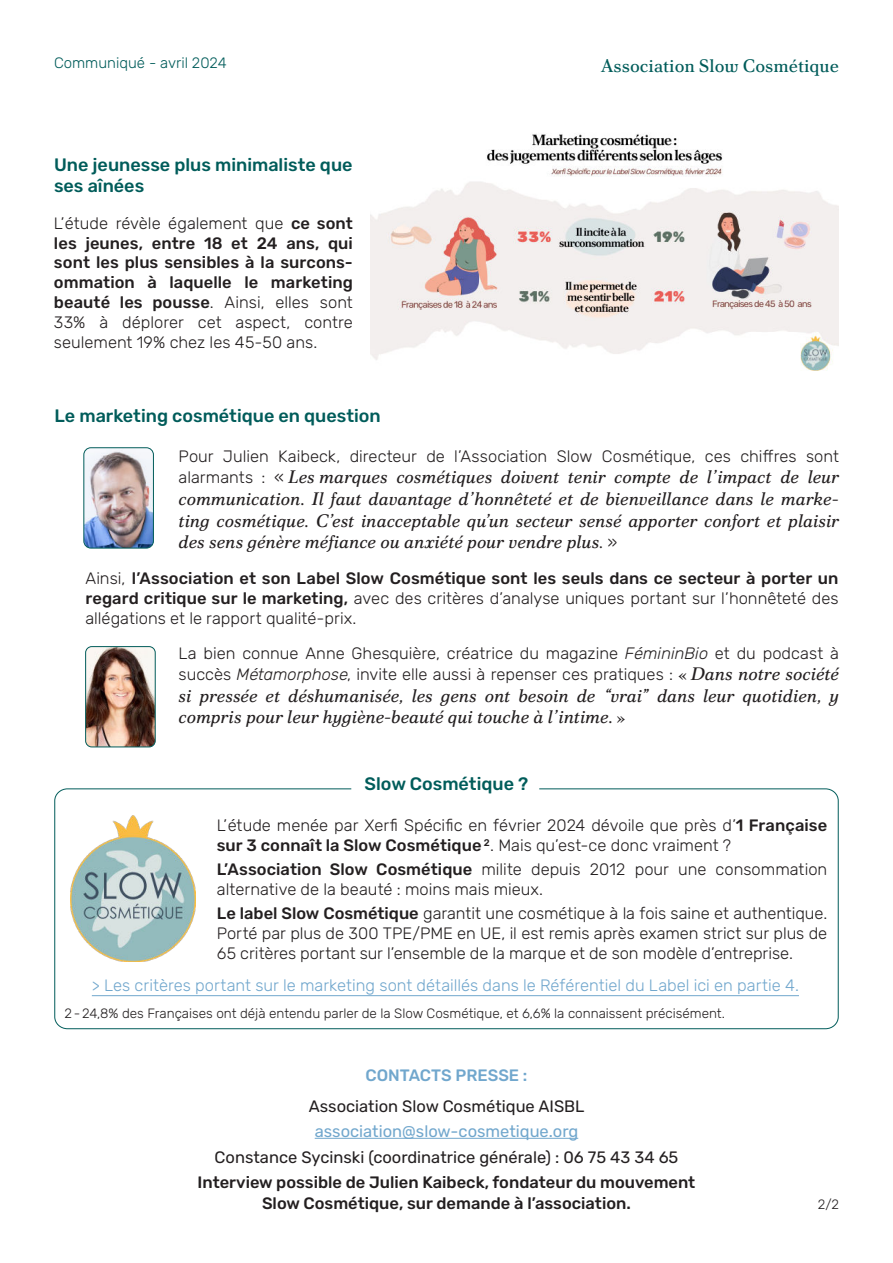
<style>
.page{position:relative;width:893px;height:1263px;background:#fff}
.page>*{position:absolute;margin:0;border:0;box-sizing:border-box;transform-origin:0 0}
.t1{font:italic 18px/21.6px "Poltawski Nowy";color:#231f20;text-align:justify}
.t2{font:500 18px/21.6px "Rubik";color:#015c5a}
.t3{font:18px "Poltawski Nowy";color:#015c5a}
.t4{font:300 16.5px/19.8px "Rubik";color:#231f20}
.t5{font:500 16.5px/19.8px "Rubik";color:#231f20;text-align:justify}
.t6{font:300 16.5px "Rubik";color:#71a7cd}
.t7{font:16.5px "Rubik";color:#231f20}
.t8{font:16.5px "Rubik";color:#71a7cd}
.t9{font:500 16.5px "Rubik";color:#71a7cd}
.t10{font:300 15px "Rubik";color:#015c5a}
.t11{font:300 13.5px "Rubik";color:#231f20}
.s1{font-weight:300}
.s2{font-family:"Rubik";font-weight:300;font-style:normal;font-size:16.5px}
.s3{font-size:16.5px}
.s4{font-style:italic}
.s5{font-family:"Poltawski Nowy";font-weight:400}
.s6{font-family:"Poltawski Nowy";font-weight:400;font-style:italic;font-size:18px}
.s7{font-style:normal;font-size:16.5px}
.s8{font-weight:500}
</style>
<div class="page">
<hr style="left:315px;top:1138px;width:263px;height:1px;background:#71a7cd">
<hr style="left:92px;top:995px;width:707px;height:1px;background:#71a7cd">
<img style="left:70px;top:816px;width:126px;height:145px">
<img style="left:84px;top:448px;width:69px;height:100px">
<div style="left:84px;top:447px;width:70px;height:101px;border:1px solid #015c5a;border-radius:7px"></div>
<img style="left:86px;top:647px;width:69px;height:100px">
<div style="left:85px;top:646px;width:70px;height:101px;border:1px solid #015c5a;border-radius:6px"></div>
<div style="left:54px;top:788px;width:785px;height:241px;border:1px solid #015c5a;border-radius:12px"></div>
<img style="left:370px;top:134px;width:469px;height:237px">
<p class="t10" style="left:54px;top:56px;width:174px">Communiqué - avril 2024</p>
<p class="t3" style="left:601px;top:59px;width:239px">Association Slow Cosmétique</p>
<p class="t2" style="left:54px;top:154px;width:300px">Une jeunesse plus minimaliste que ses aînées</p>
<p class="t5" style="left:54px;top:213px;width:300px"><span class="s1">L’étude révèle également que</span> ce sont les jeunes, entre 18 et 24 ans, qui sont les plus sensibles à la surcons&shy;ommation à laquelle le marketing beauté les pousse<span class="s1">. Ainsi, elles sont 33% à déplorer cet aspect, contre seulement 19% chez les 45-50 ans.</span></p>
<p class="t2" style="left:55px;top:405px;width:328px">Le marketing cosmétique en question</p>
<p class="t4" style="left:179px;top:447px;width:662px">Pour Julien Kaibeck, directeur de l’Association Slow Cosmétique, ces chiffres sont</p>
<p class="t1" style="left:179px;top:468px;width:662px"><span class="s2">alarmants : «</span> Les marques cosmétiques doivent tenir compte de l’impact de leur communication. Il faut davantage d’honnêteté et de bienveillance dans le marke&shy;ting cosmétique. C’est inacceptable qu’un secteur sensé apporter confort et plaisir des sens génère méfiance ou anxiété pour vendre plus<span class="s3">.</span> <span class="s2">»</span></p>
<p class="t5" style="left:85px;top:569px;width:755px"><span class="s1">Ainsi,</span> l’Association et son Label Slow Cosmétique sont les seuls dans ce secteur à porter un regard critique sur le marketing, <span class="s1">avec des critères d’analyse uniques portant sur l’honnêteté des allégations et le rapport qualité-prix.</span></p>
<p class="t4" style="left:179px;top:642px;width:662px;line-height:21.6px">La bien connue Anne Ghesquière, créatrice du magazine <span class="s4">FémininBio</span> et du podcast à succès <span class="s4">Métamorphose</span>, invite elle aussi à repenser ces pratiques : <span class="s5">«</span> <span class="s6">Dans notre société</span></p>
<p class="t1" style="left:179px;top:686px;width:662px">si pressée et déshumanisée, les gens ont besoin de “vrai” dans leur quotidien, y compris pour leur hygiène-beauté qui touche à l’intime. <span class="s7">»</span></p>
<p class="t2" style="left:365px;top:773px;width:165px">Slow Cosmétique ?</p>
<p class="t4" style="left:217px;top:816px;width:612px">L’étude menée par Xerfi Spécific en février 2024 dévoile que près d’<span class="s8">1 Française sur 3 connaît la Slow Cosmétique</span> <sup>2</sup>. Mais qu’est-ce donc vraiment ?</p>
<p class="t4" style="left:217px;top:860px;width:612px"><span class="s8">L’Association Slow Cosmétique</span> milite depuis 2012 pour une consommation alternative de la beauté : moins mais mieux.</p>
<p class="t4" style="left:217px;top:904px;width:612px;text-align:justify"><span class="s8">Le label Slow Cosmétique</span> garantit une cosmétique à la fois saine et authentique.<br>Porté par plus de 300 TPE/PME en UE, il est remis après examen strict sur plus de 65 critères portant sur l’ensemble de la marque et de son modèle d’entreprise.</p>
<p class="t6" style="left:92px;top:978px;width:709px">&gt; Les critères portant sur le marketing sont détaillés dans le Référentiel du Label ici en partie 4.</p>
<p class="t11" style="left:65px;top:1006px;width:662px">2 - 24,8% des Françaises ont déjà entendu parler de la Slow Cosmétique, et 6,6% la connaissent précisément.</p>
<p class="t9" style="left:365px;top:1066px;width:163px">CONTACTS PRESSE :</p>
<p class="t7" style="left:309px;top:1099px;width:277px">Association Slow Cosmétique AISBL</p>
<p class="t8" style="left:315px;top:1124px;width:265px">association@slow-cosmetique.org</p>
<p class="t7" style="left:215px;top:1149px;width:465px">Constance Sycinski (coordinatrice générale) : 06 75 43 34 65</p>
<p class="t5" style="left:198px;top:1172px;width:499px;line-height:21px;text-align:center">Interview possible de Julien Kaibeck, fondateur du mouvement<br>Slow Cosmétique, sur demande à l’association.</p>
<p class="t11" style="left:818px;top:1198px;width:23px">2/2</p>
</div>
